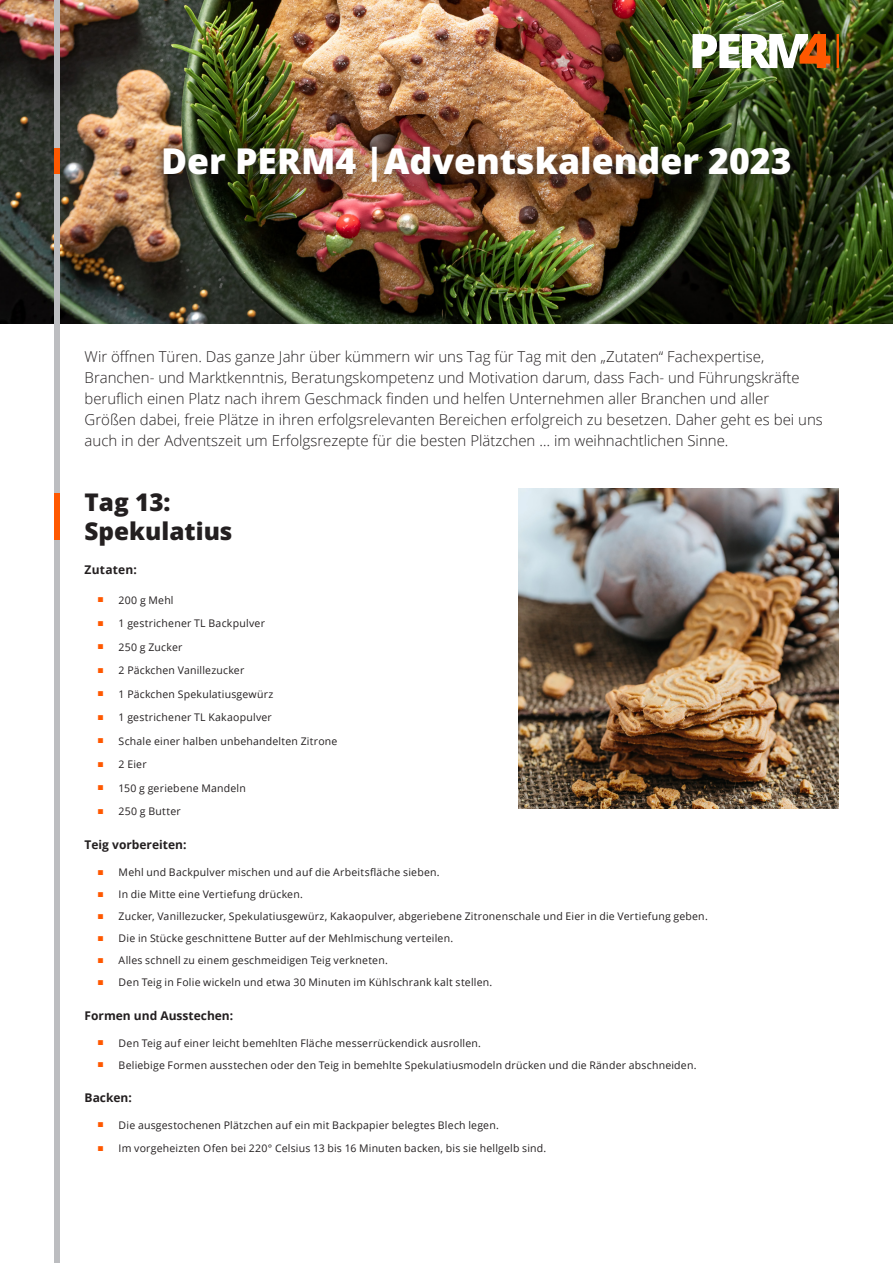
<style>
.page{position:relative;width:893px;height:1263px;background:#fff}
.page>*{position:absolute;margin:0;border:0;box-sizing:border-box;transform-origin:0 0}
.t1{font:35.55px "Open Sans";color:#fff}
.t2{font:24.3px/29.1px "Open Sans";color:#231f20}
.t3{font:300 15px/21px "Open Sans";color:#231f20}
.Liste_Steps{font:700 12px "Open Sans";color:#231f20}
.listenpunkte{font:700 12px "Open Sans";letter-spacing:.015em;color:#231f20}
.t4{font:10.5px "Open Sans";letter-spacing:.02em;color:#231f20}
.s1{font-family:"Arial";color:#ff5800}
</style>
<div class="page">
<img style="left:519px;top:488px;width:320px;height:320px">
<img style="left:0;top:0;width:893px;height:323px">
<div style="left:54px;top:0;width:6px;height:1263px;background:#bcbdc0"></div>
<div style="left:54px;top:149px;width:6px;height:25px;background:#ff5800"></div>
<div style="left:145px;top:134px;width:663px;height:69px;background:#231f20;opacity:.75"></div>
<img style="left:692px;top:34px;width:147px;height:34px">
<div style="left:54px;top:494px;width:6px;height:46px;background:#ff5800"></div>
<h1 class="t1" style="left:161px;top:137px;width:632px">Der PERM4 |Adventskalender 2023</h1>
<p class="t3" style="left:85px;top:345px;width:740px">Wir öffnen Türen. Das ganze Jahr über kümmern wir uns Tag für Tag mit den „Zutaten“ Fachexpertise, Branchen- und Marktkenntnis, Beratungskompetenz und Motivation darum, dass Fach- und Führungskräfte beruflich einen Platz nach ihrem Geschmack finden und helfen Unternehmen aller Branchen und aller Größen dabei, freie Plätze in ihren erfolgsrelevanten Bereichen erfolgreich zu besetzen. Daher geht es bei uns auch in der Adventszeit um Erfolgsrezepte für die besten Plätzchen … im weihnachtlichen Sinne.</p>
<p class="t2" style="left:85px;top:487px;width:149px">Tag 13:<br>Spekulatius</p>
<p class="listenpunkte" style="left:85px;top:561px;width:54px">Zutaten:</p>
<p class="t4" style="left:97px;top:592px;width:78px"><span class="s1">■</span> 200 g Mehl</p>
<p class="t4" style="left:97px;top:616px;width:169px"><span class="s1">■</span> 1 gestrichener TL Backpulver</p>
<p class="t4" style="left:97px;top:639px;width:87px"><span class="s1">■</span> 250 g Zucker</p>
<p class="t4" style="left:97px;top:663px;width:148px"><span class="s1">■</span> 2 Päckchen Vanillezucker</p>
<p class="t4" style="left:97px;top:686px;width:178px"><span class="s1">■</span> 1 Päckchen Spekulatiusgewürz</p>
<p class="t4" style="left:97px;top:710px;width:176px"><span class="s1">■</span> 1 gestrichener TL Kakaopulver</p>
<p class="t4" style="left:97px;top:733px;width:242px"><span class="s1">■</span> Schale einer halben unbehandelten Zitrone</p>
<p class="t4" style="left:97px;top:757px;width:51px"><span class="s1">■</span> 2 Eier</p>
<p class="t4" style="left:97px;top:780px;width:150px"><span class="s1">■</span> 150 g geriebene Mandeln</p>
<p class="t4" style="left:97px;top:804px;width:85px"><span class="s1">■</span> 250 g Butter</p>
<p class="Liste_Steps" style="left:85px;top:836px;width:103px">Teig vorbereiten:</p>
<p class="t4" style="left:97px;top:865px;width:344px"><span class="s1">■</span> Mehl und Backpulver mischen und auf die Arbeitsfläche sieben.</p>
<p class="t4" style="left:97px;top:887px;width:207px"><span class="s1">■</span> In die Mitte eine Vertiefung drücken.</p>
<p class="t4" style="left:97px;top:909px;width:612px"><span class="s1">■</span> Zucker, Vanillezucker, Spekulatiusgewürz, Kakaopulver, abgeriebene Zitronenschale und Eier in die Vertiefung geben.</p>
<p class="t4" style="left:97px;top:931px;width:357px"><span class="s1">■</span> Die in Stücke geschnittene Butter auf der Mehlmischung verteilen.</p>
<p class="t4" style="left:97px;top:953px;width:292px"><span class="s1">■</span> Alles schnell zu einem geschmeidigen Teig verkneten.</p>
<p class="t4" style="left:97px;top:975px;width:396px"><span class="s1">■</span> Den Teig in Folie wickeln und etwa 30 Minuten im Kühlschrank kalt stellen.</p>
<p class="Liste_Steps" style="left:85px;top:1007px;width:150px">Formen und Ausstechen:</p>
<p class="t4" style="left:97px;top:1035px;width:385px"><span class="s1">■</span> Den Teig auf einer leicht bemehlten Fläche messerrückendick ausrollen.</p>
<p class="t4" style="left:97px;top:1057px;width:601px"><span class="s1">■</span> Beliebige Formen ausstechen oder den Teig in bemehlte Spekulatiusmodeln drücken und die Ränder abschneiden.</p>
<p class="Liste_Steps" style="left:85px;top:1089px;width:49px">Backen:</p>
<p class="t4" style="left:97px;top:1118px;width:403px"><span class="s1">■</span> Die ausgestochenen Plätzchen auf ein mit Backpapier belegtes Blech legen.</p>
<p class="t4" style="left:97px;top:1141px;width:451px"><span class="s1">■</span> Im vorgeheizten Ofen bei 220° Celsius 13 bis 16 Minuten backen, bis sie hellgelb sind.</p>
</div>
